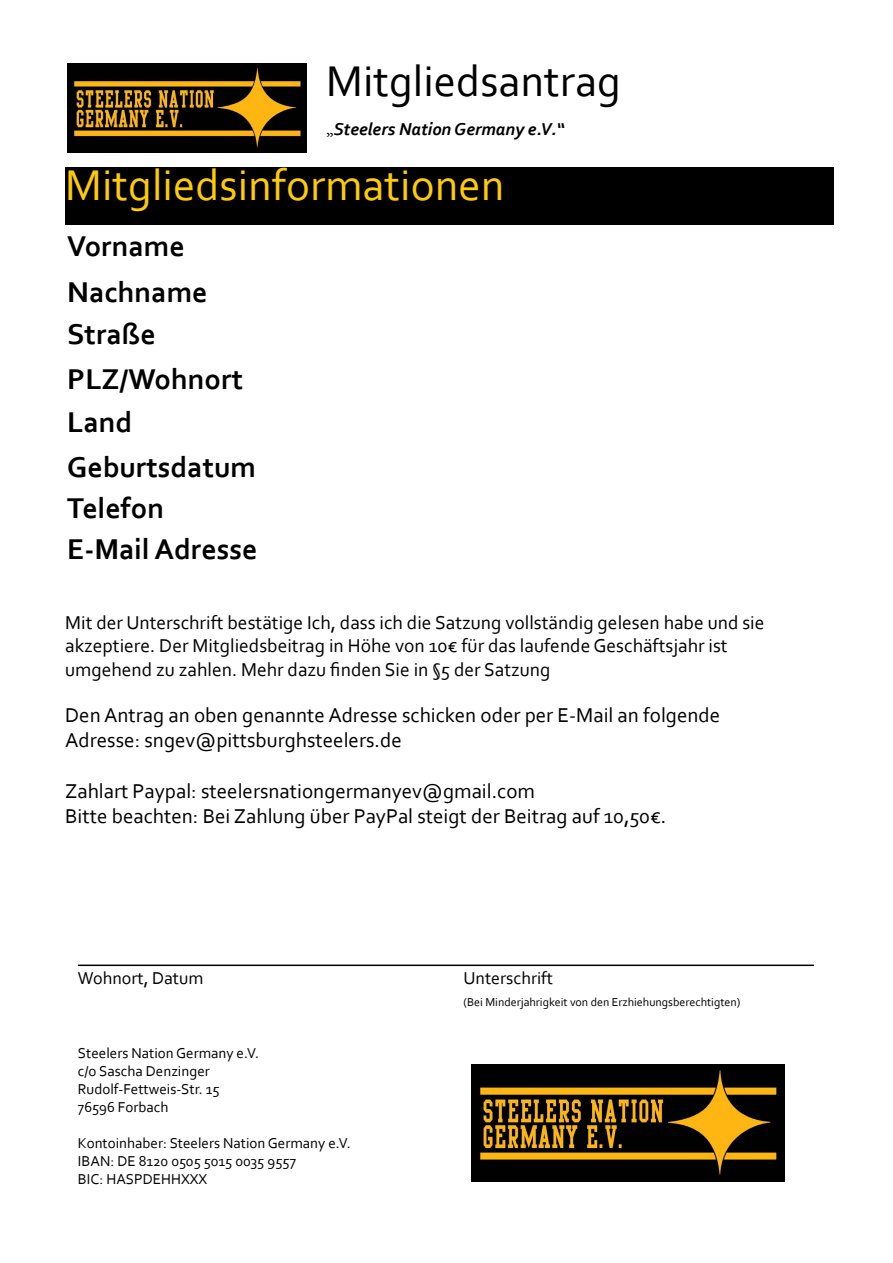
<style>
.page{position:relative;width:893px;height:1263px;background:#fff}
.page>*{position:absolute;margin:0;border:0;box-sizing:border-box;transform-origin:0 0}
.t1{font:45px "Corbel";color:#fecb04}
.t2{font:45px "Corbel";color:#000}
.t3{font:700 30px "Corbel";color:#000}
.t4{font:21px "Corbel";color:#000}
.t5{font:19.5px "Corbel";color:#000}
.t6{font:italic 700 18px "Corbel";color:#000}
.t7{font:18px "Corbel";color:#000}
.t8{font:15px "Corbel";color:#000}
.t9{font:12px "Corbel";color:#000}
.s1{font-family:"Minion Pro";font-weight:400;font-style:normal}
</style>
<div class="page">
<img style="left:471px;top:1064px;width:314px;height:117px">
<img style="left:67px;top:63px;width:239px;height:90px">
<div style="left:65px;top:167px;width:768px;height:57px;background:#000"></div>
<hr style="left:78px;top:964px;width:736px;height:2px;background:#000">
<p class="t2" style="left:326px;top:53px;width:296px">Mitgliedsantrag</p>
<p class="t6" style="left:326px;top:118px;width:240px"><span class="s1">„</span>Steelers Nation Germany e.V.“</p>
<p class="t1" style="left:65px;top:158px;width:441px">Mitgliedsinformationen</p>
<p class="t3" style="left:67px;top:228px;width:119px">Vorname</p>
<p class="t3" style="left:67px;top:273px;width:142px">Nachname</p>
<p class="t3" style="left:67px;top:315px;width:90px">Straße</p>
<p class="t3" style="left:67px;top:360px;width:177px">PLZ/Wohnort</p>
<p class="t3" style="left:67px;top:403px;width:66px">Land</p>
<p class="t3" style="left:67px;top:448px;width:190px">Geburtsdatum</p>
<p class="t3" style="left:67px;top:489px;width:98px">Telefon</p>
<p class="t3" style="left:67px;top:530px;width:192px">E-Mail Adresse</p>
<p class="t5" style="left:65px;top:610px;width:701px">Mit der Unterschrift bestätige Ich, dass ich die Satzung vollständig gelesen habe und sie</p>
<p class="t5" style="left:65px;top:634px;width:664px">akzeptiere. Der Mitgliedsbeitrag in Höhe von 10€ für das laufende Geschäftsjahr ist</p>
<p class="t5" style="left:65px;top:657px;width:487px">umgehend zu zahlen. Mehr dazu finden Sie in §5 der Satzung</p>
<p class="t4" style="left:65px;top:702px;width:657px">Den Antrag an oben genannte Adresse schicken oder per E-Mail an folgende</p>
<p class="t4" style="left:65px;top:727px;width:338px">Adresse: sngev@pittsburghsteelers.de</p>
<p class="t4" style="left:65px;top:778px;width:471px">Zahlart Paypal: steelersnationgermanyev@gmail.com</p>
<p class="t4" style="left:65px;top:803px;width:603px">Bitte beachten: Bei Zahlung über PayPal steigt der Beitrag auf 10,50€.</p>
<p class="t7" style="left:78px;top:967px;width:127px">Wohnort, Datum</p>
<p class="t7" style="left:463px;top:967px;width:91px">Unterschrift</p>
<p class="t9" style="left:463px;top:994px;width:278px">(Bei Minderjahrigkeit von den Erzhiehungsberechtigten)</p>
<p class="t8" style="left:78px;top:1044px;width:183px">Steelers Nation Germany e.V.</p>
<p class="t8" style="left:78px;top:1062px;width:133px">c/o Sascha Denzinger</p>
<p class="t8" style="left:78px;top:1080px;width:143px">Rudolf-Fettweis-Str. 15</p>
<p class="t8" style="left:78px;top:1098px;width:92px">76596 Forbach</p>
<p class="t8" style="left:78px;top:1134px;width:274px">Kontoinhaber: Steelers Nation Germany e.V.</p>
<p class="t8" style="left:78px;top:1152px;width:220px">IBAN: DE 8120 0505 5015 0035 9557</p>
<p class="t8" style="left:78px;top:1170px;width:131px">BIC: HASPDEHHXXX</p>
</div>
